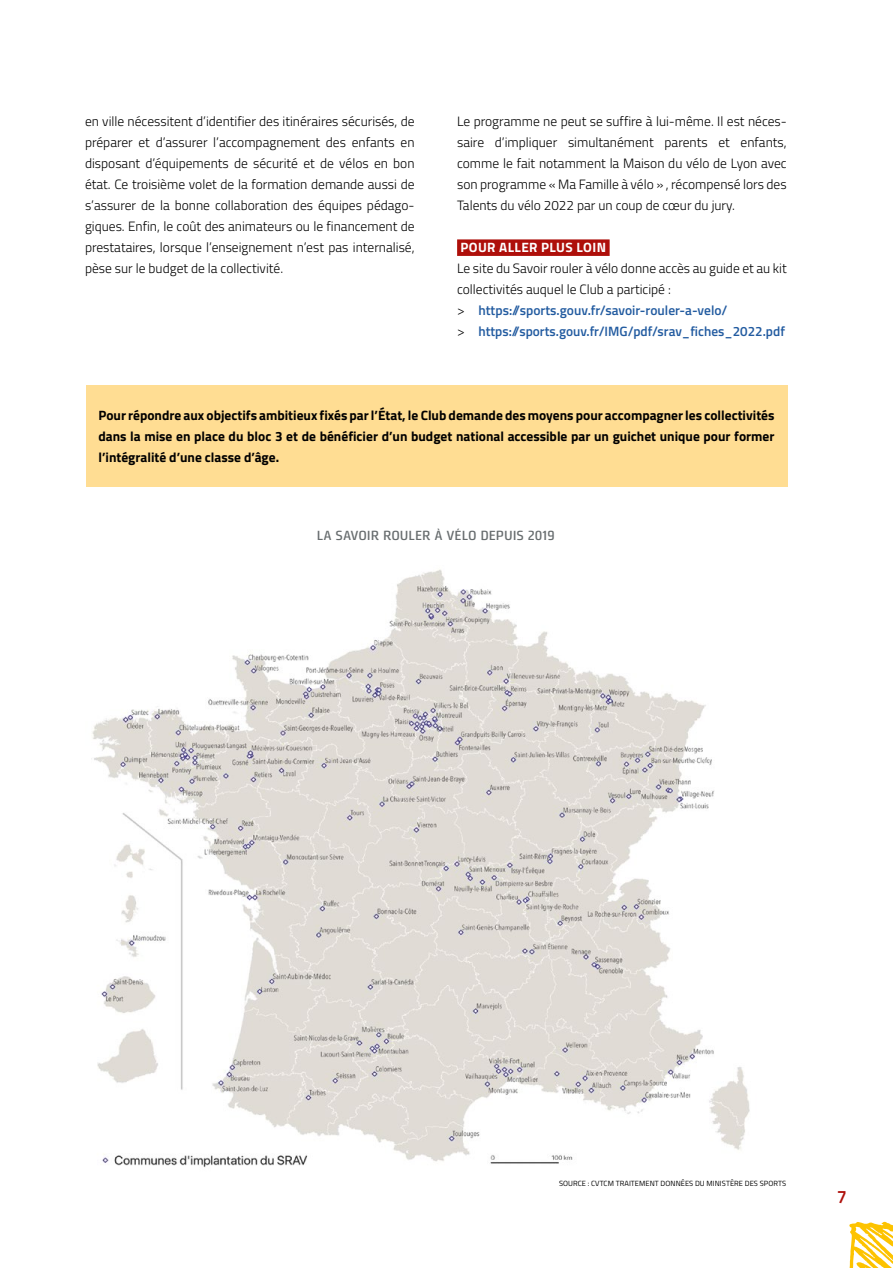
<style>
.page{position:relative;width:893px;height:1268px;background:#fff}
.page>*{position:absolute;margin:0;border:0;box-sizing:border-box;transform-origin:0 0}
.t1{font:600 18px "Titillium Web";color:#ae0f0a}
.t2{font:300 13.5px/21px "Titillium Web";color:#000;text-align:justify}
.t3{font:700 13.5px/21px "Titillium Web";color:#000;text-align:justify}
.t4{font:600 13.5px/21px "Titillium Web";color:#225ba0}
.t5{font:500 13.5px "Klint LT Pro";color:#676c6e}
.t6{font:700 13.5px "Titillium Web";letter-spacing:.03em;color:#fff}
.t7{font:7.5px "Titillium Web";letter-spacing:.01em;color:#000}
.s1{font-weight:300;color:#000}
</style>
<div class="page">
<svg style="left:849px;top:1221px;width:44px;height:46px"></svg>
<div style="left:457px;top:239px;width:153px;height:17px;background:#ae0f0a"></div>
<img style="left:91px;top:569px;width:659px;height:599px">
<div style="left:86px;top:385px;width:701px;height:101px;background:#ffdd93"></div>
<p class="t2" style="left:85px;top:110px;width:331px">en ville nécessitent d’identifier des itinéraires sécurisés, de préparer et d’assurer l’accompagnement des enfants en disposant d’équipements de sécurité et de vélos en bon état. Ce troisième volet de la formation demande aussi de s’assurer de la bonne collaboration des équipes pédago&shy;giques. Enfin, le coût des animateurs ou le financement de prestataires, lorsque l’enseignement n’est pas internalisé, pèse sur le budget de la collectivité.</p>
<p class="t2" style="left:457px;top:110px;width:331px">Le programme ne peut se suffire à lui-même. Il est néces&shy;saire d’impliquer simultanément parents et enfants, comme le fait notamment la Maison du vélo de Lyon avec son programme « Ma Famille à vélo » , récompensé lors des Talents du vélo 2022 par un coup de cœur du jury.</p>
<p class="t6" style="left:460px;top:237px;width:147px">POUR ALLER PLUS LOIN</p>
<p class="t4" style="left:457px;top:257px;width:331px"><span class="s1">Le site du Savoir rouler à vélo donne accès au guide et au kit collectivités auquel le Club a participé :<br>&gt;</span> https://sports.gouv.fr/savoir-rouler-a-velo/<br><span class="s1">&gt;</span> https://sports.gouv.fr/IMG/pdf/srav_fiches_2022.pdf</p>
<p class="t3" style="left:98px;top:404px;width:678px">Pour répondre aux objectifs ambitieux fixés par l’État, le Club demande des moyens pour accompagner les collectivités dans la mise en place du bloc 3 et de bénéficier d’un budget national accessible par un guichet unique pour former l’intégralité d’une classe d’âge.</p>
<p class="t5" style="left:317px;top:527px;width:239px">LA SAVOIR ROULER À VÉLO DEPUIS 2019</p>
<p class="t7" style="left:559px;top:1177px;width:229px">SOURCE : CVTCM TRAITEMENT DONNÉES DU MINISTÈRE DES SPORTS</p>
<h1 class="t1" style="left:837px;top:1182px;width:12px">7</h1>
</div>
